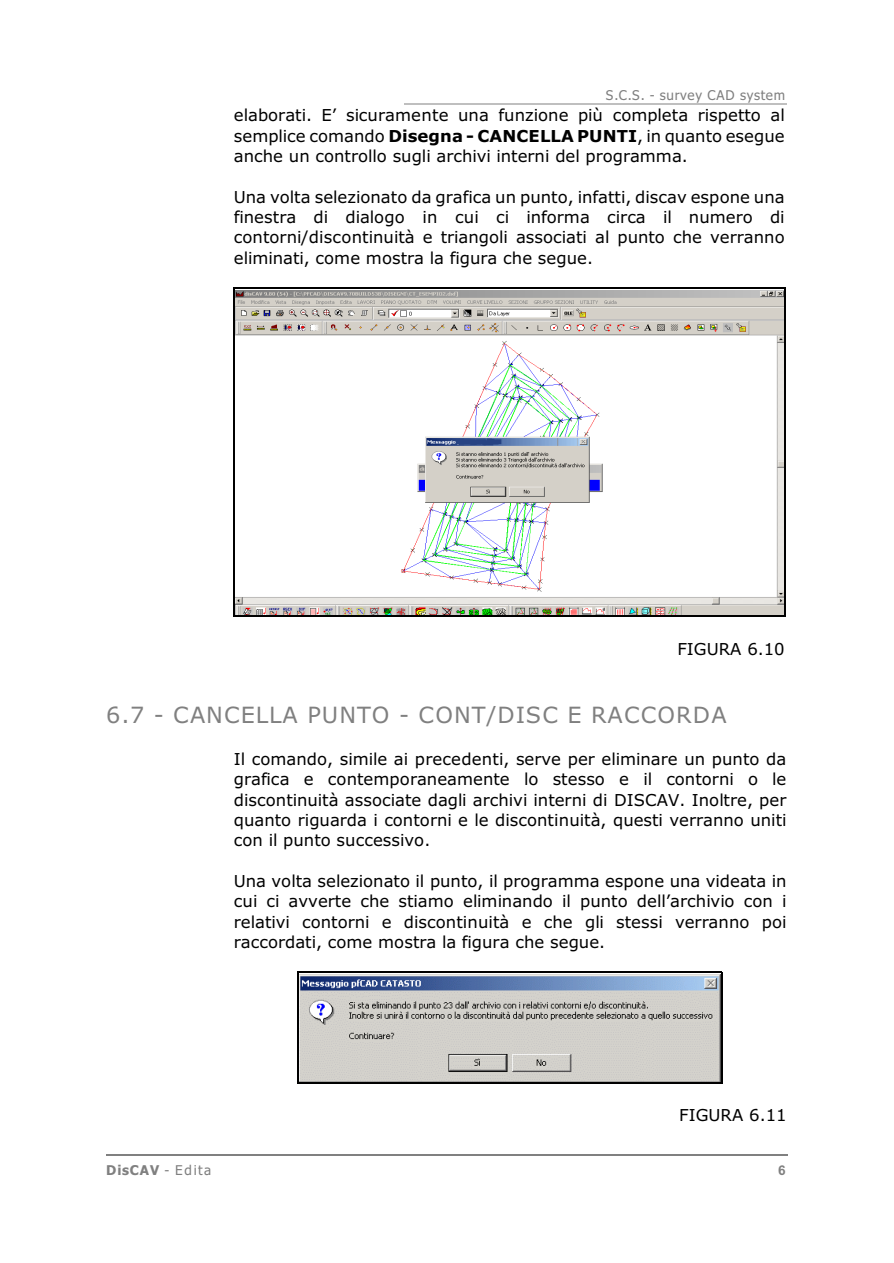
<style>
.page{position:relative;width:894px;height:1263px;background:#fff}
.page>*{position:absolute;margin:0;border:0;box-sizing:border-box;transform-origin:0 0}
.t1{font:22.35px "Verdana";letter-spacing:.045em;color:#808080}
.t2{font:16.5px/20.4px "Verdana";color:#000;text-align:justify}
.t3{font:13.5px "Tahoma";letter-spacing:.05em;color:#808080}
.t4{font:700 13.5px "Tahoma";letter-spacing:.065em;color:#808080}
.t5{font:700 13.5px "Arial";color:#808080}
.s1{font-weight:700}
.s2{font-weight:400;font-style:italic}
</style>
<div class="page">
<hr style="left:404px;top:103px;width:382px;height:1px;background:#bfbfbf">
<hr style="left:107px;top:1154px;width:681px;height:2px;background:#808080">
<img style="left:235px;top:291px;width:549px;height:325px">
<hr style="left:234px;top:287px;width:1px;height:330px;background:#000">
<hr style="left:784px;top:287px;width:2px;height:330px;background:#000">
<hr style="left:234px;top:287px;width:552px;height:2px;background:#000">
<hr style="left:234px;top:616px;width:552px;height:1px;background:#000">
<img style="left:299px;top:975px;width:421px;height:107px">
<hr style="left:298px;top:972px;width:1px;height:111px;background:#000">
<hr style="left:721px;top:972px;width:1px;height:111px;background:#000">
<hr style="left:298px;top:972px;width:424px;height:1px;background:#000">
<hr style="left:298px;top:1082px;width:424px;height:2px;background:#000">
<p class="t3" style="left:606px;top:90px;width:181px">S.C.S. - survey CAD system</p>
<p class="t2" style="left:234px;top:106px;width:553px">elaborati. E’ sicuramente una funzione più completa rispetto al semplice comando <span class="s1">Disegna - CANCELLA PUNTI</span>, in quanto esegue anche un controllo sugli archivi interni del programma.</p>
<p class="t2" style="left:234px;top:188px;width:552px">Una volta selezionato da grafica un punto, infatti, discav espone una finestra di dialogo in cui ci informa circa il numero di contorni/discontinuità e triangoli associati al punto che verranno eliminati, come mostra la figura che segue.</p>
<p class="t2" style="left:677px;top:640px;width:109px">FIGURA 6.10</p>
<h1 class="t1" style="left:106px;top:706px;width:622px">6.7 - CANCELLA PUNTO - CONT/DISC E RACCORDA</h1>
<p class="t2" style="left:234px;top:750px;width:554px">Il comando, simile ai precedenti, serve per eliminare un punto da grafica e contemporaneamente lo stesso e il contorni o le discontinuità associate dagli archivi interni di DISCAV. Inoltre, per quanto riguarda i contorni e le discontinuità, questi verranno uniti con il punto successivo.</p>
<p class="t2" style="left:234px;top:872px;width:554px">Una volta selezionato il punto, il programma espone una videata in cui ci avverte che stiamo eliminando il punto dell’archivio con i relativi contorni e discontinuità e che gli stessi verranno poi raccordati, come mostra la figura che segue.</p>
<p class="t2" style="left:679px;top:1106px;width:109px">FIGURA 6.11</p>
<p class="t4" style="left:106px;top:1165px;width:107px">DisCAV <span class="s2">- Edita</span></p>
<p class="t5" style="left:778px;top:1165px;width:9px">6</p>
</div>
